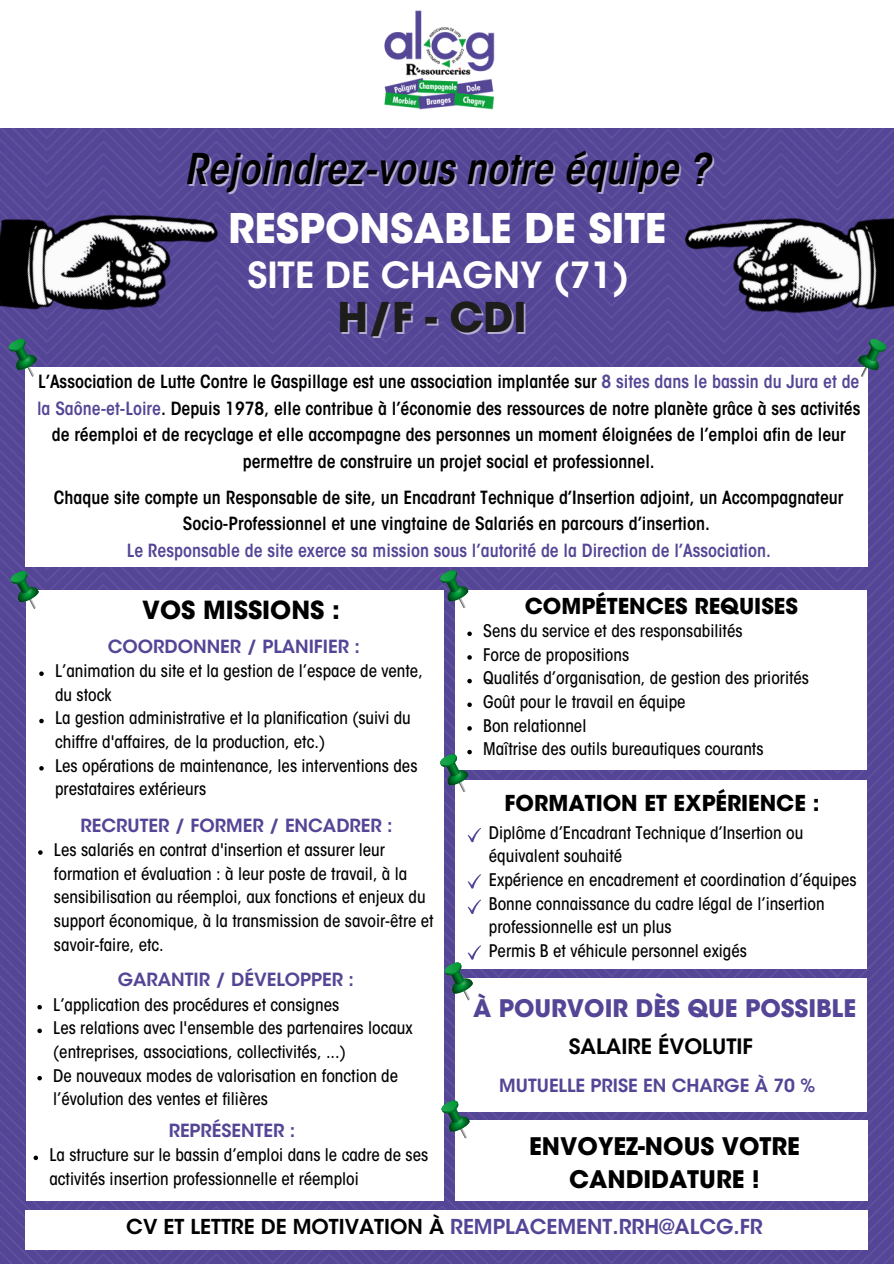
<style>
.page{position:relative;width:894px;height:1264px;background:#fff}
.page>*{position:absolute;margin:0;border:0;box-sizing:border-box;transform-origin:0 0}
.t1{font:italic 600 condensed 42px "ITC Avant Garde Std";color:#000}
.t2{font:700 40.65px "ITC Avant Garde Std";color:#1d1d1b}
.t3{font:700 40.5px "ITC Avant Garde Std";color:#fff}
.t4{font:600 35.7px "ITC Avant Garde Std";color:#fff}
.t5{font:700 24.75px "ITC Avant Garde Std";color:#000}
.t6{font:700 24px/32.7px "ITC Avant Garde Std";color:#000;text-align:center}
.t7{font:700 24px "ITC Avant Garde Std";color:#554596}
.t8{font:700 21.75px "ITC Avant Garde Std";color:#000}
.t9{font:600 21px "ITC Avant Garde Std";color:#000}
.t10{font:600 20.4px "ITC Avant Garde Std";color:#554596}
.t11{font:600 condensed 18px/26.5px "ITC Avant Garde Std";color:#000;text-align:center}
.t12{font:600 18px "ITC Avant Garde Std";color:#554596}
.t13{font:600 condensed 18px "ITC Avant Garde Std";color:#554596}
.t14{font:500 condensed 17.25px/23.7px "ITC Avant Garde Std";color:#000}
.s1{color:#554596}
.s2{color:#000}
</style>
<div class="page">
<img style="left:0;top:128px;width:893px;height:1135px">
<img style="left:0;top:135px;width:234px;height:232px">
<img style="left:669px;top:141px;width:224px;height:226px">
<div style="left:26px;top:590px;width:417px;height:610px;background:#fff"></div>
<div style="left:26px;top:367px;width:841px;height:199px;background:#fff"></div>
<svg style="left:7px;top:336px;width:32px;height:41px"></svg>
<svg style="left:856px;top:337px;width:31px;height:40px"></svg>
<svg style="left:9px;top:569px;width:31px;height:40px"></svg>
<div style="left:455px;top:590px;width:411px;height:179px;background:#fff"></div>
<div style="left:455px;top:780px;width:411px;height:188px;background:#fff"></div>
<svg style="left:467px;top:827px;width:14px;height:15px"></svg>
<svg style="left:39px;top:671px;width:5px;height:5px"></svg>
<svg style="left:39px;top:718px;width:5px;height:5px"></svg>
<svg style="left:39px;top:766px;width:5px;height:4px"></svg>
<svg style="left:438px;top:568px;width:32px;height:40px"></svg>
<div style="left:455px;top:978px;width:411px;height:133px;background:#fff"></div>
<div style="left:455px;top:1120px;width:412px;height:81px;background:#fff"></div>
<div style="left:26px;top:1210px;width:841px;height:39px;background:#fff"></div>
<svg style="left:467px;top:874px;width:14px;height:14px"></svg>
<svg style="left:441px;top:1098px;width:30px;height:40px"></svg>
<svg style="left:467px;top:899px;width:14px;height:15px"></svg>
<svg style="left:443px;top:945px;width:38px;height:55px"></svg>
<img style="left:384px;top:10px;width:111px;height:100px">
<svg style="left:37px;top:1005px;width:5px;height:4px"></svg>
<svg style="left:37px;top:1028px;width:5px;height:5px"></svg>
<svg style="left:37px;top:1075px;width:5px;height:5px"></svg>
<svg style="left:38px;top:850px;width:5px;height:4px"></svg>
<svg style="left:467px;top:631px;width:4px;height:5px"></svg>
<svg style="left:467px;top:655px;width:4px;height:4px"></svg>
<svg style="left:467px;top:679px;width:4px;height:4px"></svg>
<svg style="left:467px;top:702px;width:4px;height:5px"></svg>
<svg style="left:467px;top:726px;width:4px;height:4px"></svg>
<svg style="left:440px;top:749px;width:31px;height:43px"></svg>
<svg style="left:34px;top:1155px;width:4px;height:5px"></svg>
<h1 class="t1" style="left:184px;top:153px;width:526px">Rejoindrez-vous notre équipe ?</h1>
<h3 class="t3" style="left:228px;top:213px;width:439px">RESPONSABLE DE SITE</h3>
<h3 class="t4" style="left:247px;top:261px;width:383px">SITE DE CHAGNY (71)</h3>
<h2 class="t2" style="left:337px;top:302px;width:190px">H/F - CDI</h2>
<p class="t11" style="left:37px;top:371px;width:824px">L’Association de Lutte Contre le Gaspillage est une association implantée sur <span class="s1">8 sites dans le bassin du Jura et de la Saône-et-Loire</span>. Depuis 1978, elle contribue à l’économie des ressources de notre planète grâce à ses activités de réemploi et de recyclage et elle accompagne des personnes un moment éloignées de l’emploi afin de leur permettre de construire un projet social et professionnel.</p>
<p class="t11" style="left:54px;top:486px;width:790px">Chaque site compte un Responsable de site, un Encadrant Technique d’Insertion adjoint, un Accompagnateur<br>Socio-Professionnel et une vingtaine de Salariés en parcours d’insertion.</p>
<p class="t13" style="left:127px;top:543px;width:645px">Le Responsable de site exerce sa mission sous l’autorité de la Direction de l’Association.</p>
<h3 class="t5" style="left:142px;top:601px;width:199px">VOS MISSIONS :</h3>
<p class="t12" style="left:108px;top:640px;width:254px">COORDONNER / PLANIFIER :</p>
<p class="t14" style="left:55px;top:661px;width:369px">L’animation du site et la gestion de l’espace de vente, du stock<br>La gestion administrative et la planification (suivi du chiffre d'affaires, de la production, etc.)<br>Les opérations de maintenance, les interventions des prestataires extérieurs</p>
<p class="t12" style="left:80px;top:819px;width:313px">RECRUTER / FORMER / ENCADRER :</p>
<p class="t14" style="left:54px;top:839px;width:381px">Les salariés en contrat d'insertion et assurer leur formation et évaluation : à leur poste de travail, à la sensibilisation au réemploi, aux fonctions et enjeux du support économique, à la transmission de savoir-être et savoir-faire, etc.</p>
<p class="t12" style="left:118px;top:972px;width:237px">GARANTIR / DÉVELOPPER :</p>
<p class="t14" style="left:53px;top:994px;width:361px">L’application des procédures et consignes<br>Les relations avec l'ensemble des partenaires locaux (entreprises, associations, collectivités, ...)<br>De nouveaux modes de valorisation en fonction de l’évolution des ventes et filières</p>
<p class="t12" style="left:169px;top:1123px;width:128px">REPRÉSENTER :</p>
<p class="t14" style="left:49px;top:1145px;width:380px">La structure sur le bassin d’emploi dans le cadre de ses activités insertion professionnelle et réemploi</p>
<p class="t8" style="left:524px;top:598px;width:274px">COMPÉTENCES REQUISES</p>
<p class="t14" style="left:483px;top:621px;width:327px">Sens du service et des responsabilités<br>Force de propositions<br>Qualités d’organisation, de gestion des priorités Goût pour le travail en équipe<br>Bon relationnel<br>Maîtrise des outils bureautiques courants</p>
<p class="t8" style="left:504px;top:794px;width:316px">FORMATION ET EXPÉRIENCE :</p>
<p class="t14" style="left:488px;top:822px;width:369px">Diplôme d’Encadrant Technique d’Insertion ou équivalent souhaité<br>Expérience en encadrement et coordination d’équipes Bonne connaissance du cadre légal de l’insertion professionnelle est un plus<br>Permis B et véhicule personnel exigés</p>
<h3 class="t7" style="left:473px;top:998px;width:384px">À POURVOIR DÈS QUE POSSIBLE</h3>
<p class="t9" style="left:568px;top:1038px;width:186px">SALAIRE ÉVOLUTIF</p>
<p class="t12" style="left:499px;top:1078px;width:317px">MUTUELLE PRISE EN CHARGE À 70 %</p>
<h3 class="t6" style="left:529px;top:1132px;width:272px">ENVOYEZ-NOUS VOTRE<br>CANDIDATURE !</h3>
<p class="t10" style="left:126px;top:1218px;width:637px"><span class="s2">CV ET LETTRE DE MOTIVATION À</span> REMPLACEMENT.RRH@ALCG.FR</p>
</div>
